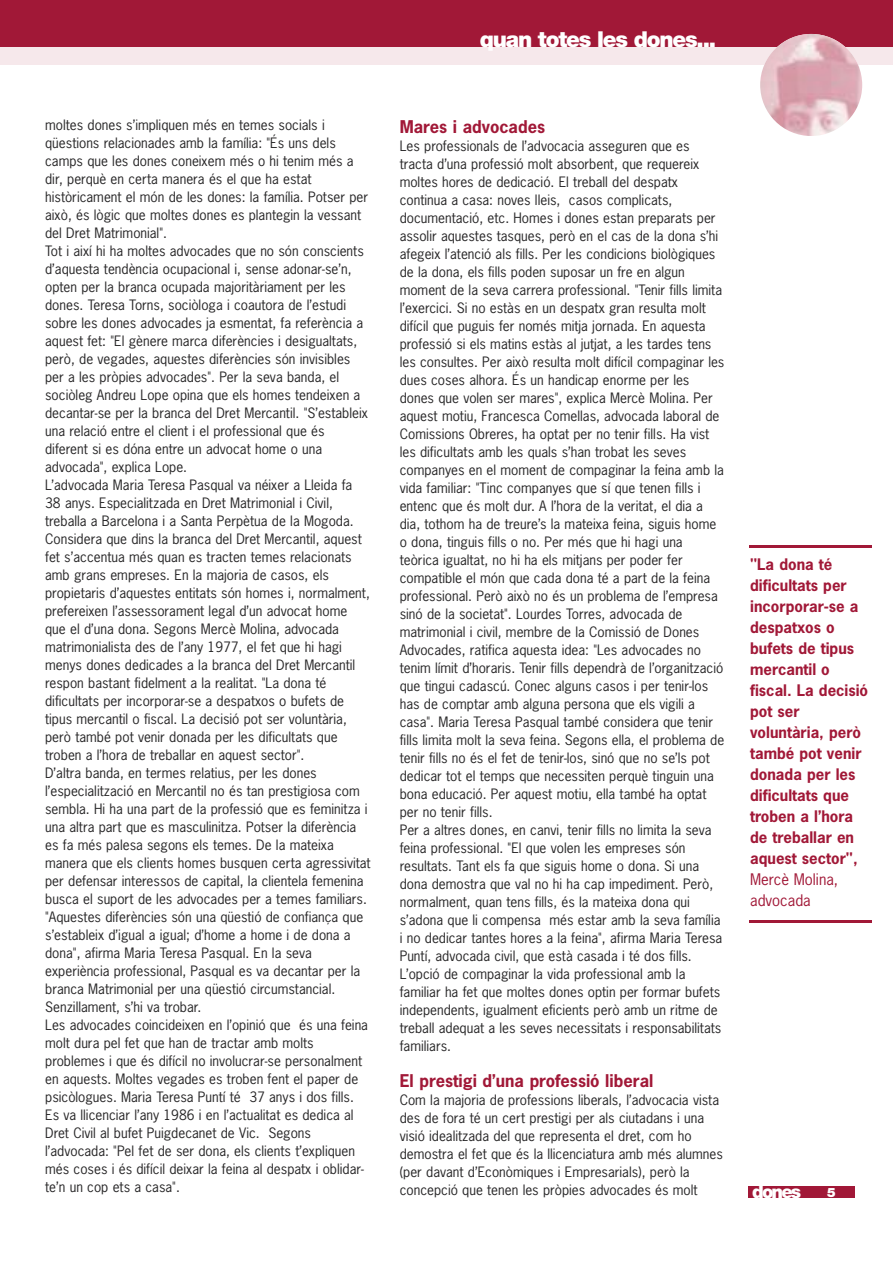
<style>
.page{position:relative;width:893px;height:1263px;background:#fff}
.page>*{position:absolute;margin:0;border:0;box-sizing:border-box;transform-origin:0 0}
.t1{font:900 21.9px "Helvetica Neue";letter-spacing:-.055em;color:#fff}
.t2{font:900 18px "Helvetica Neue";letter-spacing:-.1em;color:#fff}
.t3{font:700 16.5px "News Gothic";color:#a11837}
.t4{font:700 15px/21px "News Gothic";color:#a11837}
.t5{font:15px/21px "News Gothic";color:#a11837}
.t6{font:13.5px/18px "News Gothic";color:#272627}
.t7{font:900 12.9px "Helvetica Neue";color:#fff}
</style>
<div class="page">
<div style="left:0;top:0;width:893px;height:64px;background:#a11837"></div>
<div style="left:0;top:47px;width:893px;height:17px;background:#f6e8eb"></div>
<div style="left:748px;top:1186px;width:106px;height:12px;background:#a11837"></div>
<img style="left:760px;top:34px;width:102px;height:102px;border-radius:50%">
<hr style="left:749px;top:920px;width:123px;height:3px;background:#a11837">
<hr style="left:749px;top:545px;width:123px;height:3px;background:#a11837">
<p class="t6" style="left:45px;top:116px;width:327px">moltes dones s’impliquen més en temes socials i qüestions relacionades amb la família: "És uns dels camps que les dones coneixem més o hi tenim més a dir, perquè en certa manera és el que ha estat històricament el món de les dones: la família. Potser per això, és lògic que moltes dones es plantegin la vessant del Dret Matrimonial".<br>Tot i així hi ha moltes advocades que no són conscients d’aquesta tendència ocupacional i, sense adonar-se’n, opten per la branca ocupada majoritàriament per les dones. Teresa Torns, sociòloga i coautora de l’estudi sobre les dones advocades ja esmentat, fa referència a aquest fet: "El gènere marca diferències i desigualtats, però, de vegades, aquestes diferències són invisibles per a les pròpies advocades". Per la seva banda, el sociòleg Andreu Lope opina que els homes tendeixen a decantar-se per la branca del Dret Mercantil. "S’estableix una relació entre el client i el professional que és<br>diferent si es dóna entre un advocat home o una advocada", explica Lope.<br>L’advocada Maria Teresa Pasqual va néixer a Lleida fa 38 anys. Especialitzada en Dret Matrimonial i Civil, treballa a Barcelona i a Santa Perpètua de la Mogoda.<br>Considera que dins la branca del Dret Mercantil, aquest fet s’accentua més quan es tracten temes relacionats amb grans empreses. En la majoria de casos, els propietaris d’aquestes entitats són homes i, normalment, prefereixen l’assessorament legal d’un advocat home que el d’una dona. Segons Mercè Molina, advocada matrimonialista des de l’any 1977, el fet que hi hagi menys dones dedicades a la branca del Dret Mercantil respon bastant fidelment a la realitat. "La dona té dificultats per incorporar-se a despatxos o bufets de tipus mercantil o fiscal. La decisió pot ser voluntària, però també pot venir donada per les dificultats que troben a l’hora de treballar en aquest sector".<br>D’altra banda, en termes relatius, per les dones l’especialització en Mercantil no és tan prestigiosa com sembla. Hi ha una part de la professió que es feminitza i una altra part que es masculinitza. Potser la diferència es fa més palesa segons els temes. De la mateixa manera que els clients homes busquen certa agressivitat per defensar interessos de capital, la clientela femenina busca el suport de les advocades per a temes familiars. "Aquestes diferències són una qüestió de confiança que s’estableix d’igual a igual; d’home a home i de dona a dona", afirma Maria Teresa Pasqual. En la seva experiència professional, Pasqual es va decantar per la branca Matrimonial per una qüestió circumstancial.<br>Senzillament, s’hi va trobar.<br>Les advocades coincideixen en l’opinió que és una feina molt dura pel fet que han de tractar amb molts problemes i que és difícil no involucrar-se personalment en aquests. Moltes vegades es troben fent el paper de psicòlogues. Maria Teresa Puntí té 37 anys i dos fills.<br>Es va llicenciar l’any 1986 i en l’actualitat es dedica al Dret Civil al bufet Puigdecanet de Vic. Segons l’advocada: "Pel fet de ser dona, els clients t’expliquen més coses i és difícil deixar la feina al despatx i oblidar&shy;te’n un cop ets a casa".</p>
<h1 class="t1" style="left:480px;top:32px;width:238px">quan totes les dones...</h1>
<p class="t3" style="left:400px;top:118px;width:147px">Mares i advocades</p>
<p class="t6" style="left:400px;top:137px;width:326px">Les professionals de l’advocacia asseguren que es tracta d’una professió molt absorbent, que requereix moltes hores de dedicació. El treball del despatx continua a casa: noves lleis, casos complicats, documentació, etc. Homes i dones estan preparats per assolir aquestes tasques, però en el cas de la dona s’hi afegeix l’atenció als fills. Per les condicions biològiques de la dona, els fills poden suposar un fre en algun moment de la seva carrera professional. "Tenir fills limita l’exercici. Si no estàs en un despatx gran resulta molt difícil que puguis fer només mitja jornada. En aquesta professió si els matins estàs al jutjat, a les tardes tens les consultes. Per això resulta molt difícil compaginar les dues coses alhora. És un handicap enorme per les dones que volen ser mares", explica Mercè Molina. Per aquest motiu, Francesca Comellas, advocada laboral de Comissions Obreres, ha optat per no tenir fills. Ha vist les dificultats amb les quals s’han trobat les seves companyes en el moment de compaginar la feina amb la vida familiar: "Tinc companyes que sí que tenen fills i entenc que és molt dur. A l’hora de la veritat, el dia a dia, tothom ha de treure’s la mateixa feina, siguis home o dona, tinguis fills o no. Per més que hi hagi una teòrica igualtat, no hi ha els mitjans per poder fer compatible el món que cada dona té a part de la feina professional. Però això no és un problema de l’empresa sinó de la societat". Lourdes Torres, advocada de matrimonial i civil, membre de la Comissió de Dones Advocades, ratifica aquesta idea: "Les advocades no tenim límit d’horaris. Tenir fills dependrà de l’organització que tingui cadascú. Conec alguns casos i per tenir-los has de comptar amb alguna persona que els vigili a casa". Maria Teresa Pasqual també considera que tenir fills limita molt la seva feina. Segons ella, el problema de tenir fills no és el fet de tenir-los, sinó que no se’ls pot dedicar tot el temps que necessiten perquè tinguin una bona educació. Per aquest motiu, ella també ha optat per no tenir fills.<br>Per a altres dones, en canvi, tenir fills no limita la seva feina professional. "El que volen les empreses són resultats. Tant els fa que siguis home o dona. Si una dona demostra que val no hi ha cap impediment. Però, normalment, quan tens fills, és la mateixa dona qui s’adona que li compensa més estar amb la seva família i no dedicar tantes hores a la feina", afirma Maria Teresa Puntí, advocada civil, que està casada i té dos fills.<br>L’opció de compaginar la vida professional amb la familiar ha fet que moltes dones optin per formar bufets independents, igualment eficients però amb un ritme de treball adequat a les seves necessitats i responsabilitats familiars.</p>
<p class="t3" style="left:400px;top:1072px;width:255px">El prestigi d’una professió liberal</p>
<p class="t6" style="left:400px;top:1091px;width:325px">Com la majoria de professions liberals, l’advocacia vista des de fora té un cert prestigi per als ciutadans i una visió idealitzada del que representa el dret, com ho demostra el fet que és la llicenciatura amb més alumnes (per davant d’Econòmiques i Empresarials), però la concepció que tenen les pròpies advocades és molt</p>
<p class="t4" style="left:750px;top:554px;width:120px">"La dona té dificultats per incorporar-se a despatxos o bufets de tipus mercantil o fiscal. La decisió pot ser voluntària, però també pot venir donada per les dificultats que troben a l’hora de treballar en aquest sector",</p>
<p class="t5" style="left:750px;top:869px;width:89px">Mercè Molina, advocada</p>
<h2 class="t2" style="left:752px;top:1185px;width:51px">dones</h2>
<p class="t7" style="left:827px;top:1188px;width:10px">5</p>
</div>
